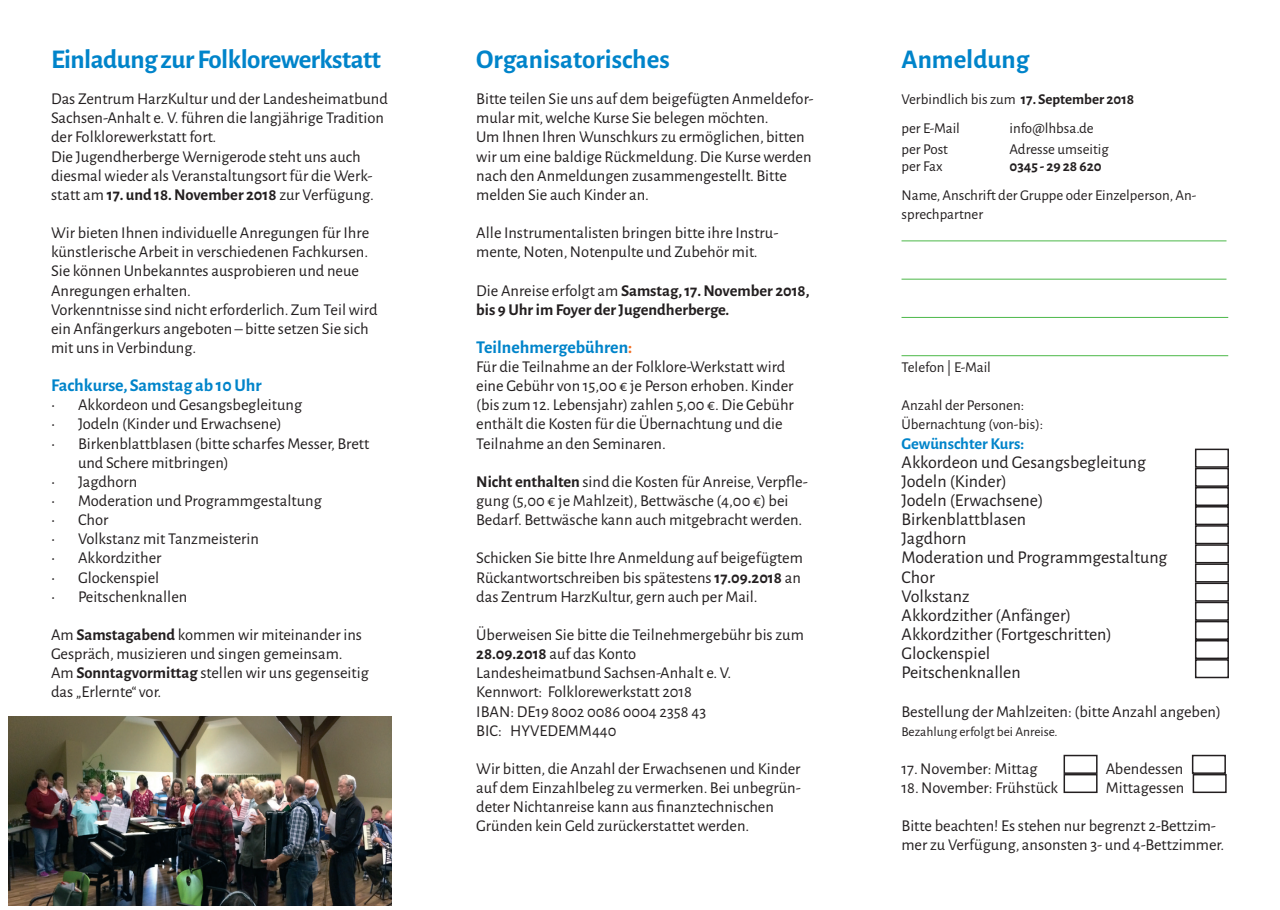
<style>
.page{position:relative;width:1280px;height:910px;background:#fff}
.page>*{position:absolute;margin:0;border:0;box-sizing:border-box;transform-origin:0 0}
.Überschrift_1__12pt{font:700 27px "Alegreya Sans";letter-spacing:-.02em;color:#0084ca}
.Überschrift_1__12pt-2{font:700 27px "Alegreya Sans";color:#0084ca}
.Titel_grün{font:700 27px "Alegreya Sans";color:#0084ca}
.t1{font:18px "Alegreya Sans";color:#231f20}
.t2{font:700 18px "Alegreya Sans";color:#0084ca}
.Überschrift_3__10pt{font:16.5px/19.2px "Alegreya Sans";color:#231f20}
.t3{font:700 16.5px/19.2px "Alegreya Sans";color:#231f20}
.t4{font:700 16.5px "Alegreya Sans";color:#0084ca}
.Titel_grün-2{font:15px/19.2px "Alegreya Sans";color:#231f20}
.Titel_grün-3{font:700 15px "Alegreya Sans";color:#231f20}
.Überschrift_3__10pt-2{font:13.5px "Alegreya Sans";color:#231f20}
.s1{font-weight:700}
.s2{font-weight:400}
.s3{color:#f36e21}
</style>
<div class="page">
<hr style="left:901px;top:240px;width:325px;height:1px;background:#4cb848">
<hr style="left:901px;top:279px;width:325px;height:1px;background:#4cb848">
<hr style="left:901px;top:317px;width:327px;height:1px;background:#4cb848">
<hr style="left:901px;top:355px;width:327px;height:1px;background:#4cb848">
<div style="left:1195px;top:449px;width:34px;height:19px;border:2px solid #231f20"></div>
<div style="left:1195px;top:659px;width:34px;height:19px;border:2px solid #231f20"></div>
<div style="left:1063px;top:755px;width:34px;height:19px;border:2px solid #231f20"></div>
<div style="left:1192px;top:755px;width:34px;height:19px;border:2px solid #231f20"></div>
<div style="left:1063px;top:774px;width:34px;height:19px;border:2px solid #231f20"></div>
<div style="left:1193px;top:774px;width:34px;height:19px;border:2px solid #231f20"></div>
<img style="left:9px;top:716px;width:382px;height:190px">
<div style="left:1195px;top:468px;width:34px;height:19px;border:2px solid #231f20"></div>
<div style="left:1195px;top:487px;width:34px;height:19px;border:2px solid #231f20"></div>
<div style="left:1195px;top:506px;width:34px;height:19px;border:2px solid #231f20"></div>
<div style="left:1195px;top:525px;width:34px;height:19px;border:2px solid #231f20"></div>
<div style="left:1195px;top:544px;width:34px;height:19px;border:2px solid #231f20"></div>
<div style="left:1195px;top:563px;width:34px;height:20px;border:2px solid #231f20"></div>
<div style="left:1195px;top:583px;width:34px;height:19px;border:2px solid #231f20"></div>
<div style="left:1195px;top:602px;width:34px;height:19px;border:2px solid #231f20"></div>
<div style="left:1195px;top:621px;width:34px;height:19px;border:2px solid #231f20"></div>
<div style="left:1195px;top:640px;width:34px;height:19px;border:2px solid #231f20"></div>
<p class="Überschrift_1__12pt" style="left:51px;top:40px;width:331px">Einladung zur Folklorewerkstatt</p>
<p class="Überschrift_3__10pt" style="left:51px;top:89px;width:338px">Das Zentrum HarzKultur und der Landesheimatbund Sachsen-Anhalt e. V. führen die langjährige Tradition der Folklorewerkstatt fort.<br>Die Jugendherberge Wernigerode steht uns auch diesmal wieder als Veranstaltungsort für die Werk&shy;statt am <span class="s1">17. und 18. November 2018</span> zur Verfügung.</p>
<p class="Überschrift_3__10pt" style="left:51px;top:222px;width:320px">Wir bieten Ihnen individuelle Anregungen für Ihre künstlerische Arbeit in verschiedenen Fachkursen.<br>Sie können Unbekanntes ausprobieren und neue Anregungen erhalten.</p>
<p class="Überschrift_3__10pt" style="left:51px;top:299px;width:328px">Vorkenntnisse sind nicht erforderlich. Zum Teil wird ein Anfängerkurs angeboten – bitte setzen Sie sich mit uns in Verbindung.</p>
<p class="t2" style="left:51px;top:372px;width:212px">Fachkurse, Samstag ab 10 Uhr</p>
<p class="Überschrift_3__10pt" style="left:51px;top:395px;width:253px">• Akkordeon und Gesangsbegleitung</p>
<p class="Überschrift_3__10pt" style="left:51px;top:414px;width:232px">• Jodeln (Kinder und Erwachsene)</p>
<p class="Überschrift_3__10pt" style="left:78px;top:433px;width:293px;text-indent:-27px">• Birkenblattblasen (bitte scharfes Messer, Brett und Schere mitbringen)</p>
<p class="Überschrift_3__10pt" style="left:51px;top:471px;width:88px">• Jagdhorn</p>
<p class="Überschrift_3__10pt" style="left:51px;top:490px;width:272px">• Moderation und Programmgestaltung</p>
<p class="Überschrift_3__10pt" style="left:51px;top:509px;width:59px">• Chor</p>
<p class="Überschrift_3__10pt" style="left:51px;top:529px;width:209px">• Volkstanz mit Tanzmeisterin</p>
<p class="Überschrift_3__10pt" style="left:51px;top:548px;width:112px">• Akkordzither</p>
<p class="Überschrift_3__10pt" style="left:51px;top:567px;width:110px">• Glockenspiel</p>
<p class="Überschrift_3__10pt" style="left:51px;top:586px;width:138px">• Peitschenknallen</p>
<p class="Überschrift_3__10pt" style="left:51px;top:624px;width:312px">Am <span class="s1">Samstagabend</span> kommen wir miteinander ins<br>Gespräch, musizieren und singen gemeinsam.</p>
<p class="Überschrift_3__10pt" style="left:51px;top:663px;width:319px">Am <span class="s1">Sonntagvormittag</span> stellen wir uns gegenseitig das „Erlernte“ vor.</p>
<p class="Überschrift_1__12pt-2" style="left:476px;top:40px;width:195px">Organisatorisches</p>
<p class="Überschrift_3__10pt" style="left:476px;top:89px;width:339px">Bitte teilen Sie uns auf dem beigefügten Anmeldefor&shy;mular mit, welche Kurse Sie belegen möchten.</p>
<p class="Überschrift_3__10pt" style="left:476px;top:127px;width:337px">Um Ihnen Ihren Wunschkurs zu ermöglichen, bitten wir um eine baldige Rückmeldung. Die Kurse werden nach den Anmeldungen zusammengestellt. Bitte melden Sie auch Kinder an.</p>
<p class="Überschrift_3__10pt" style="left:476px;top:222px;width:304px">Alle Instrumentalisten bringen bitte ihre Instru&shy;mente, Noten, Notenpulte und Zubehör mit.</p>
<p class="t3" style="left:476px;top:279px;width:335px"><span class="s2">Die Anreise erfolgt am</span> Samstag, 17. November 2018, bis 9 Uhr im Foyer der Jugendherberge.</p>
<p class="t2" style="left:476px;top:334px;width:158px">Teilnehmergebühren<span class="s3">:</span></p>
<p class="Überschrift_3__10pt" style="left:476px;top:356px;width:319px">Für die Teilnahme an der Folklore-Werkstatt wird eine Gebühr von 15,00 € je Person erhoben. Kinder (bis zum 12. Lebensjahr) zahlen 5,00 €. Die Gebühr enthält die Kosten für die Übernachtung und die Teilnahme an den Seminaren.</p>
<p class="Überschrift_3__10pt" style="left:476px;top:471px;width:333px"><span class="s1">Nicht enthalten</span> sind die Kosten für Anreise, Verpfle&shy;gung (5,00 € je Mahlzeit), Bettwäsche (4,00 €) bei<br>Bedarf. Bettwäsche kann auch mitgebracht werden.</p>
<p class="Überschrift_3__10pt" style="left:476px;top:548px;width:328px;text-align:justify">Schicken Sie bitte Ihre Anmeldung auf beigefügtem Rückantwortschreiben bis spätestens <span class="s1">17.09.2018</span> an das Zentrum HarzKultur, gern auch per Mail.</p>
<p class="Überschrift_3__10pt" style="left:476px;top:624px;width:329px">Überweisen Sie bitte die Teilnehmergebühr bis zum<br><span class="s1">28.09.2018</span> auf das Konto</p>
<p class="Überschrift_3__10pt" style="left:476px;top:663px;width:256px">Landesheimatbund Sachsen-Anhalt e. V.</p>
<p class="Überschrift_3__10pt" style="left:476px;top:682px;width:217px">Kennwort: Folklorewerkstatt 2018</p>
<p class="Überschrift_3__10pt" style="left:476px;top:701px;width:231px">IBAN: DE19 8002 0086 0004 2358 43</p>
<p class="Überschrift_3__10pt" style="left:476px;top:720px;width:142px">BIC: HYVEDEMM440</p>
<p class="Überschrift_3__10pt" style="left:476px;top:758px;width:326px">Wir bitten, die Anzahl der Erwachsenen und Kinder auf dem Einzahlbeleg zu vermerken. Bei unbegrün&shy;deter Nichtanreise kann aus finanztechnischen Gründen kein Geld zurückerstattet werden.</p>
<p class="Titel_grün" style="left:901px;top:40px;width:129px">Anmeldung</p>
<p class="Titel_grün-2" style="left:901px;top:89px;width:234px">Verbindlich bis zum <span class="s1">17. September 2018</span></p>
<p class="Titel_grün-2" style="left:901px;top:118px;width:60px">per E-Mail</p>
<p class="Titel_grün-2" style="left:1009px;top:118px;width:86px">info@lhbsa.de</p>
<p class="Titel_grün-2" style="left:901px;top:139px;width:48px">per Post</p>
<p class="Titel_grün-2" style="left:1009px;top:139px;width:101px">Adresse umseitig</p>
<p class="Titel_grün-2" style="left:901px;top:155px;width:43px">per Fax</p>
<p class="Titel_grün-3" style="left:1009px;top:155px;width:94px">0345 - 29 28 620</p>
<p class="Titel_grün-2" style="left:901px;top:185px;width:296px">Name, Anschrift der Gruppe oder Einzelperson, An&shy;sprechpartner</p>
<p class="Titel_grün-2" style="left:901px;top:357px;width:91px">Telefon | E-Mail</p>
<p class="Titel_grün-2" style="left:901px;top:395px;width:124px">Anzahl der Personen:</p>
<p class="Titel_grün-2" style="left:901px;top:414px;width:143px">Übernachtung (von-bis):</p>
<p class="t4" style="left:901px;top:431px;width:124px">Gewünschter Kurs:</p>
<p class="t1" style="left:901px;top:450px;width:246px">Akkordeon und Gesangsbegleitung</p>
<p class="t1" style="left:901px;top:469px;width:107px">Jodeln (Kinder)</p>
<p class="t1" style="left:901px;top:488px;width:143px">Jodeln (Erwachsene)</p>
<p class="t1" style="left:901px;top:507px;width:126px">Birkenblattblasen</p>
<p class="t1" style="left:901px;top:526px;width:66px">Jagdhorn</p>
<p class="t1" style="left:901px;top:545px;width:267px">Moderation und Programmgestaltung</p>
<p class="t1" style="left:901px;top:565px;width:35px">Chor</p>
<p class="t1" style="left:901px;top:584px;width:70px">Volkstanz</p>
<p class="t1" style="left:901px;top:603px;width:171px">Akkordzither (Anfänger)</p>
<p class="t1" style="left:901px;top:622px;width:212px">Akkordzither (Fortgeschritten)</p>
<p class="t1" style="left:901px;top:641px;width:90px">Glockenspiel</p>
<p class="t1" style="left:901px;top:660px;width:121px">Peitschenknallen</p>
<p class="Überschrift_3__10pt" style="left:901px;top:701px;width:321px">Bestellung der Mahlzeiten: (bitte Anzahl angeben)</p>
<p class="Überschrift_3__10pt-2" style="left:901px;top:722px;width:157px">Bezahlung erfolgt bei Anreise.</p>
<p class="Überschrift_3__10pt" style="left:901px;top:758px;width:138px">17. November: Mittag</p>
<p class="Überschrift_3__10pt" style="left:1106px;top:758px;width:79px">Abendessen</p>
<p class="Überschrift_3__10pt" style="left:901px;top:777px;width:158px">18. November: Frühstück</p>
<p class="Überschrift_3__10pt" style="left:1106px;top:777px;width:80px">Mittagessen</p>
<p class="Überschrift_3__10pt" style="left:901px;top:816px;width:324px">Bitte beachten! Es stehen nur begrenzt 2-Bettzim&shy;mer zu Verfügung, ansonsten 3- und 4-Bettzimmer.</p>
</div>
